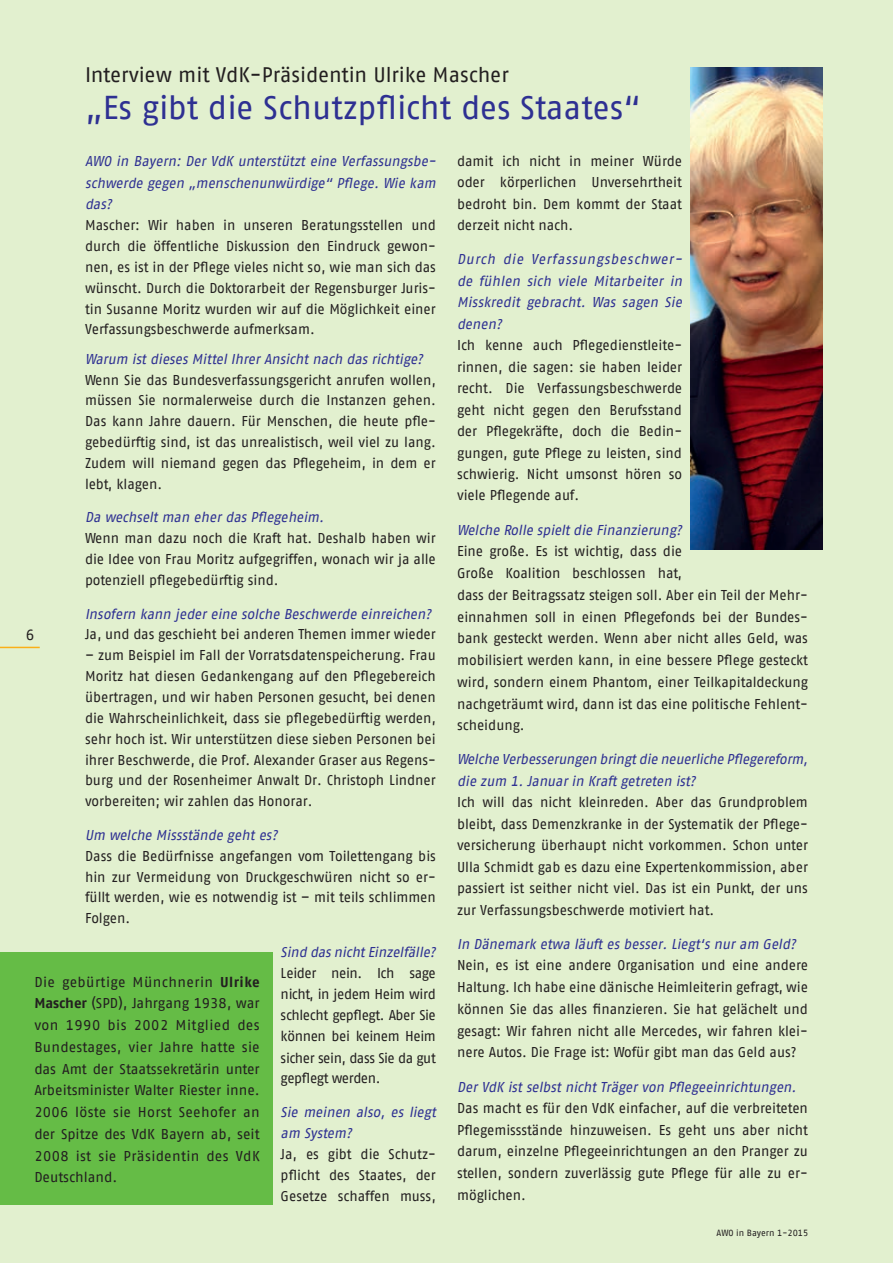
<style>
.page{position:relative;width:893px;height:1263px;background:#e2f0cf}
.page>*{position:absolute;margin:0;border:0;box-sizing:border-box;transform-origin:0 0}
.t1{font:33px "AWO Fago Office";color:#2e3092}
.t2{font:21px "AWO Fago Office";letter-spacing:-.005em;color:#231f20}
.t3{font:15px "AWO Fago Office";color:#231f20}
.t4{font:14.25px/21.8px "AWO Fago Office";color:#231f20;text-align:justify}
.t5{font:italic 14.25px/21.5px "AWO Fago Office";letter-spacing:-.005em;color:#2e3092}
.t6{font:9px "AWO Fago Office";color:#231f20}
.s1{font-weight:700}
</style>
<div class="page">
<img style="left:691px;top:67px;width:131px;height:482px">
<div style="left:0;top:952px;width:272px;height:253px;background:#65bc46"></div>
<hr style="left:0;top:647px;width:40px;height:1px;background:#faaf18">
<h2 class="t2" style="left:85px;top:63px;width:425px">Interview mit VdK-Präsidentin Ulrike Mascher</h2>
<h1 class="t1" style="left:85px;top:89px;width:557px">„Es gibt die Schutzpflicht des Staates“</h1>
<p class="t5" style="left:85px;top:150px;width:355px;line-height:22.5px">AWO in Bayern: Der VdK unterstützt eine Verfassungsbe&shy;schwerde gegen „menschenunwürdige“ Pflege. Wie kam</p>
<p class="t5" style="left:85px;top:193px;width:31px">das?</p>
<p class="t4" style="left:85px;top:215px;width:352px;line-height:20.9px">Mascher: Wir haben in unseren Beratungsstellen und durch die öffentliche Diskussion den Eindruck gewon&shy;nen, es ist in der Pflege vieles nicht so, wie man sich das wünscht. Durch die Doktorarbeit der Regensburger Juris&shy;tin Susanne Moritz wurden wir auf die Möglichkeit einer Verfassungsbeschwerde aufmerksam.</p>
<p class="t5" style="left:85px;top:348px;width:342px">Warum ist dieses Mittel Ihrer Ansicht nach das richtige?</p>
<p class="t4" style="left:85px;top:369px;width:352px;line-height:20.9px">Wenn Sie das Bundesverfassungsgericht anrufen wollen, müssen Sie normalerweise durch die Instanzen gehen.<br>Das kann Jahre dauern. Für Menschen, die heute pfle&shy;gebedürftig sind, ist das unrealistisch, weil viel zu lang.<br>Zudem will niemand gegen das Pflegeheim, in dem er lebt, klagen.</p>
<p class="t5" style="left:85px;top:507px;width:243px">Da wechselt man eher das Pflegeheim.</p>
<p class="t4" style="left:85px;top:528px;width:352px;line-height:20.9px">Wenn man dazu noch die Kraft hat. Deshalb haben wir die Idee von Frau Moritz aufgegriffen, wonach wir ja alle potenziell pflegebedürftig sind.</p>
<p class="t5" style="left:85px;top:603px;width:351px">Insofern kann jeder eine solche Beschwerde einreichen?</p>
<p class="t4" style="left:85px;top:623px;width:352px">Ja, und das geschieht bei anderen Themen immer wieder</p>
<p class="t4" style="left:85px;top:645px;width:352px;line-height:20.9px">– zum Beispiel im Fall der Vorratsdatenspeicherung. Frau Moritz hat diesen Gedankengang auf den Pflegebereich übertragen, und wir haben Personen gesucht, bei denen die Wahrscheinlichkeit, dass sie pflegebedürftig werden, sehr hoch ist. Wir unterstützen diese sieben Personen bei ihrer Beschwerde, die Prof. Alexander Graser aus Regens&shy;burg und der Rosenheimer Anwalt Dr. Christoph Lindner vorbereiten; wir zahlen das Honorar.</p>
<p class="t5" style="left:85px;top:824px;width:197px">Um welche Missstände geht es?</p>
<p class="t4" style="left:85px;top:845px;width:352px;line-height:20.9px">Dass die Bedürfnisse angefangen vom Toilettengang bis hin zur Vermeidung von Druckgeschwüren nicht so er&shy;füllt werden, wie es notwendig ist – mit teils schlimmen Folgen.</p>
<p class="t5" style="left:281px;top:941px;width:159px">Sind das nichtEinzelfälle?</p>
<p class="t4" style="left:281px;top:962px;width:157px;line-height:21.1px">Leider nein. Ich sage nicht, in jedem Heim wird schlecht gepflegt. Aber Sie können bei keinem Heim sicher sein, dass Sie da gut gepflegt werden.</p>
<p class="t5" style="left:281px;top:1101px;width:159px;line-height:20.9px">Sie meinen also, es liegt am System?</p>
<p class="t4" style="left:281px;top:1143px;width:157px;line-height:21px">Ja, es gibt die Schutz&shy;pflicht des Staates, der Gesetze schaffen muss,</p>
<p class="t3" style="left:26px;top:626px;width:10px">6</p>
<p class="t4" style="left:34px;top:971px;width:227px">Die gebürtige Münchnerin <span class="s1">Ulrike Mascher</span> (SPD), Jahrgang 1938, war von 1990 bis 2002 Mitglied des Bundestages, vier Jahre hatte sie das Amt der Staatssekretärin unter Arbeitsminister Walter Riester inne.<br>2006 löste sie Horst Seehofer an der Spitze des VdK Bayern ab, seit 2008 ist sie Präsidentin des VdK Deutschland.</p>
<p class="t4" style="left:457px;top:150px;width:226px">damit ich nicht in meiner Würde oder körperlichen Unversehrtheit bedroht bin. Dem kommt der Staat derzeit nicht nach.</p>
<p class="t5" style="left:457px;top:249px;width:229px;text-align:justify">Durch die Verfassungsbeschwer&shy;de fühlen sich viele Mitarbeiter in Misskredit gebracht. Was sagen Sie denen?</p>
<p class="t4" style="left:457px;top:334px;width:226px">Ich kenne auch Pflegedienstleite&shy;rinnen, die sagen: sie haben leider recht. Die Verfassungsbeschwerde geht nicht gegen den Berufsstand der Pflegekräfte, doch die Bedin&shy;gungen, gute Pflege zu leisten, sind schwierig. Nicht umsonst hören so viele Pflegende auf.</p>
<p class="t5" style="left:457px;top:519px;width:229px">Welche Rolle spielt die Finanzierung?</p>
<p class="t4" style="left:457px;top:540px;width:352px;text-align:left">Eine große. Es ist wichtig, dass die<br>Große Koalition beschlossen hat,<br>dass der Beitragssatz steigen soll. Aber ein Teil der Mehr&shy;einnahmen soll in einen Pflegefonds bei der Bundes&shy;bank gesteckt werden. Wenn aber nicht alles Geld, was mobilisiert werden kann, in eine bessere Pflege gesteckt wird, sondern einem Phantom, einer Teilkapitaldeckung nachgeträumt wird, dann ist das eine politische Fehlent&shy;scheidung.</p>
<p class="t5" style="left:457px;top:748px;width:355px">Welche Verbesserungen bringtdie neuerliche Pflegereform, die zum 1. Januar in Kraft getreten ist?</p>
<p class="t4" style="left:457px;top:791px;width:352px">Ich will das nicht kleinreden. Aber das Grundproblem bleibt, dass Demenzkranke in der Systematik der Pflege&shy;versicherung überhaupt nicht vorkommen. Schon unter Ulla Schmidt gab es dazu eine Expertenkommission, aber passiert ist seither nicht viel. Das ist ein Punkt, der uns zur Verfassungsbeschwerde motiviert hat.</p>
<p class="t5" style="left:457px;top:933px;width:343px">In Dänemark etwa läuft es besser. Liegt‘s nur am Geld?</p>
<p class="t4" style="left:457px;top:954px;width:352px">Nein, es ist eine andere Organisation und eine andere Haltung. Ich habe eine dänische Heimleiterin gefragt, wie können Sie das alles finanzieren. Sie hat gelächelt und gesagt: Wir fahren nicht alle Mercedes, wir fahren klei&shy;nere Autos. Die Frage ist: Wofür gibt man das Geld aus?</p>
<p class="t5" style="left:457px;top:1076px;width:343px">Der VdK ist selbst nicht Träger von Pflegeeinrichtungen.</p>
<p class="t4" style="left:457px;top:1097px;width:352px">Das macht es für den VdK einfacher, auf die verbreiteten Pflegemissstände hinzuweisen. Es geht uns aber nicht darum, einzelne Pflegeeinrichtungen an den Pranger zu stellen, sondern zuverlässig gute Pflege für alle zu er&shy;möglichen.</p>
<p class="t6" style="left:716px;top:1228px;width:93px">AWO in Bayern 1-2015</p>
</div>
